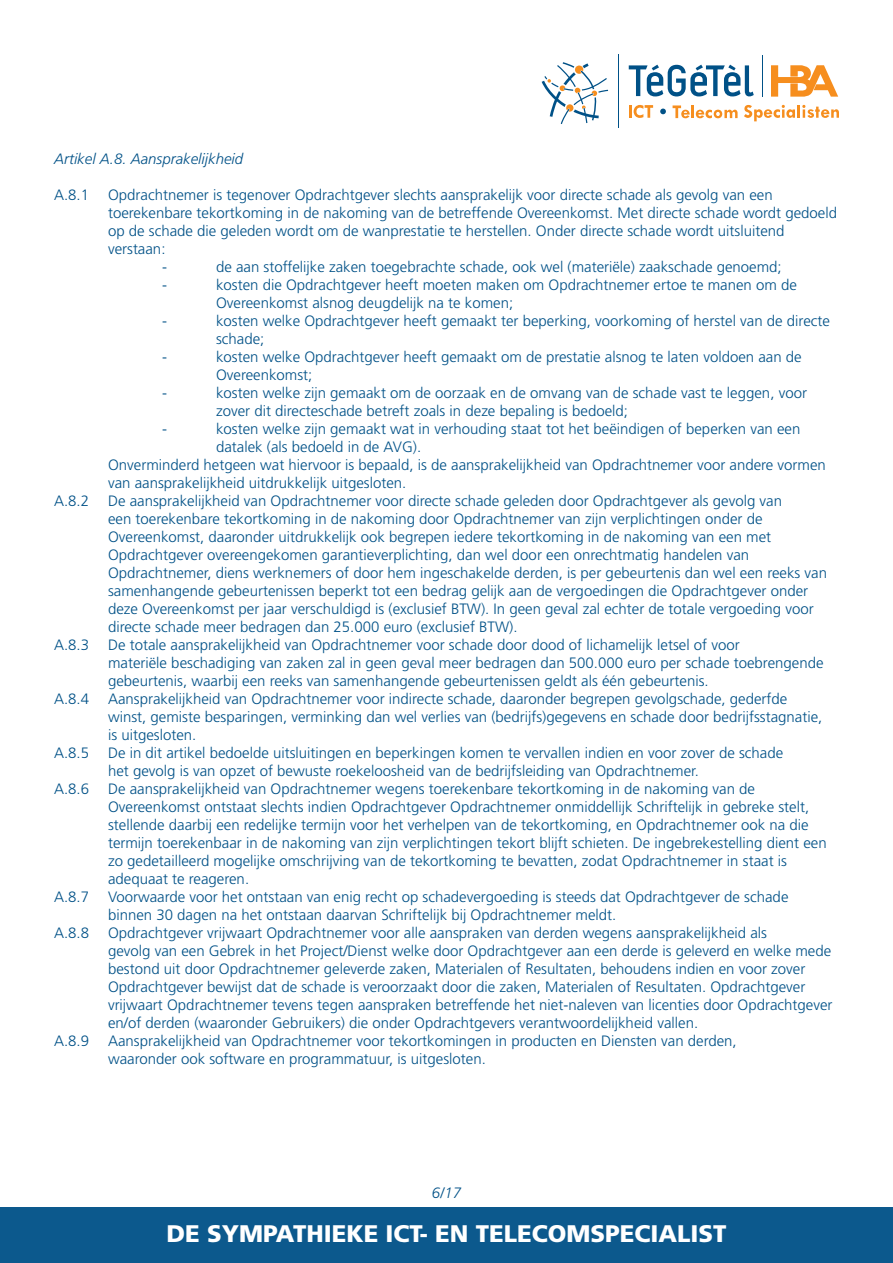
<style>
.page{position:relative;width:893px;height:1263px;background:#fff}
.page>*{position:absolute;margin:0;border:0;box-sizing:border-box;transform-origin:0 0}
.t1{font:900 24px "Frutiger LT Std";color:#fff}
.t2{font:300 15px/18px "Frutiger LT Std";color:#005187}
.t3{font:italic 300 15px "Frutiger LT Std";color:#005187}
</style>
<div class="page">
<div style="left:0;top:1208px;width:893px;height:55px;background:#0c598d"></div>
<svg style="left:629px;top:65px;width:125px;height:31px"></svg>
<svg style="left:542px;top:62px;width:66px;height:62px"></svg>
<svg style="left:771px;top:65px;width:67px;height:32px"></svg>
<svg style="left:673px;top:105px;width:65px;height:13px"></svg>
<svg style="left:660px;top:109px;width:6px;height:5px"></svg>
<svg style="left:629px;top:105px;width:24px;height:13px"></svg>
<svg style="left:744px;top:105px;width:95px;height:16px"></svg>
<hr style="left:618px;top:54px;width:1px;height:73px;background:#005187">
<hr style="left:762px;top:55px;width:1px;height:41px;background:#005187">
<p class="t3" style="left:54px;top:151px;width:191px">Artikel A.8. Aansprakelijkheid</p>
<p class="t2" style="left:54px;top:186px;width:37px">A.8.1</p>
<p class="t2" style="left:108px;top:186px;width:666px">Opdrachtnemer is tegenover Opdrachtgever slechts aansprakelijk voor directe schade als gevolg van een</p>
<p class="t2" style="left:108px;top:204px;width:731px">toerekenbare tekortkoming in de nakoming van de betreffende Overeenkomst. Met directe schade wordt gedoeld</p>
<p class="t2" style="left:108px;top:222px;width:678px">op de schade die geleden wordt om de wanprestatie te herstellen. Onder directe schade wordt uitsluitend</p>
<p class="t2" style="left:108px;top:240px;width:59px">verstaan:</p>
<p class="t2" style="left:162px;top:258px;width:6px">-</p>
<p class="t2" style="left:216px;top:258px;width:567px">de aan stoffelijke zaken toegebrachte schade, ook wel (materiële) zaakschade genoemd;</p>
<p class="t2" style="left:162px;top:276px;width:6px">-</p>
<p class="t2" style="left:216px;top:276px;width:582px">kosten die Opdrachtgever heeft moeten maken om Opdrachtnemer ertoe te manen om de<br>Overeenkomst alsnog deugdelijk na te komen;</p>
<p class="t2" style="left:162px;top:312px;width:6px">-</p>
<p class="t2" style="left:216px;top:312px;width:615px">kosten welke Opdrachtgever heeft gemaakt ter beperking, voorkoming of herstel van de directe schade;</p>
<p class="t2" style="left:162px;top:348px;width:6px">-</p>
<p class="t2" style="left:216px;top:348px;width:587px">kosten welke Opdrachtgever heeft gemaakt om de prestatie alsnog te laten voldoen aan de<br>Overeenkomst;</p>
<p class="t2" style="left:162px;top:384px;width:6px">-</p>
<p class="t2" style="left:216px;top:384px;width:592px">kosten welke zijn gemaakt om de oorzaak en de omvang van de schade vast te leggen, voor zover dit directeschade betreft zoals in deze bepaling is bedoeld;</p>
<p class="t2" style="left:162px;top:420px;width:6px">-</p>
<p class="t2" style="left:216px;top:420px;width:586px">kosten welke zijn gemaakt wat in verhouding staat tot het beëindigen of beperken van een</p>
<p class="t2" style="left:216px;top:438px;width:207px">datalek (als bedoeld in de AVG).</p>
<p class="t2" style="left:108px;top:456px;width:719px">Onverminderd hetgeen wat hiervoor is bepaald, is de aansprakelijkheid van Opdrachtnemer voor andere vormen</p>
<p class="t2" style="left:108px;top:474px;width:300px">van aansprakelijkheid uitdrukkelijk uitgesloten.</p>
<p class="t2" style="left:54px;top:492px;width:37px">A.8.2</p>
<p class="t2" style="left:108px;top:492px;width:721px">De aansprakelijkheid van Opdrachtnemer voor directe schade geleden door Opdrachtgever als gevolg van<br>een toerekenbare tekortkoming in de nakoming door Opdrachtnemer van zijn verplichtingen onder de Overeenkomst, daaronder uitdrukkelijk ook begrepen iedere tekortkoming in de nakoming van een met Opdrachtgever overeengekomen garantieverplichting, dan wel door een onrechtmatig handelen van Opdrachtnemer, diens werknemers of door hem ingeschakelde derden, is per gebeurtenis dan wel een reeks van samenhangende gebeurtenissen beperkt tot een bedrag gelijk aan de vergoedingen die Opdrachtgever onder deze Overeenkomst per jaar verschuldigd is (exclusief BTW). In geen geval zal echter de totale vergoeding voor directe schade meer bedragen dan 25.000 euro (exclusief BTW).</p>
<p class="t2" style="left:54px;top:636px;width:37px">A.8.3</p>
<p class="t2" style="left:108px;top:636px;width:717px">De totale aansprakelijkheid van Opdrachtnemer voor schade door dood of lichamelijk letsel of voor<br>materiële beschadiging van zaken zal in geen geval meer bedragen dan 500.000 euro per schade toebrengende gebeurtenis, waarbij een reeks van samenhangende gebeurtenissen geldt als één gebeurtenis.</p>
<p class="t2" style="left:54px;top:690px;width:37px">A.8.4</p>
<p class="t2" style="left:108px;top:690px;width:716px">Aansprakelijkheid van Opdrachtnemer voor indirecte schade, daaronder begrepen gevolgschade, gederfde winst, gemiste besparingen, verminking dan wel verlies van (bedrijfs)gegevens en schade door bedrijfsstagnatie, is uitgesloten.</p>
<p class="t2" style="left:54px;top:744px;width:37px">A.8.5</p>
<p class="t2" style="left:108px;top:744px;width:677px">De in dit artikel bedoelde uitsluitingen en beperkingen komen te vervallen indien en voor zover de schade het gevolg is van opzet of bewuste roekeloosheid van de bedrijfsleiding van Opdrachtnemer.</p>
<p class="t2" style="left:54px;top:780px;width:37px">A.8.6</p>
<p class="t2" style="left:108px;top:780px;width:720px">De aansprakelijkheid van Opdrachtnemer wegens toerekenbare tekortkoming in de nakoming van de Overeenkomst ontstaat slechts indien Opdrachtgever Opdrachtnemer onmiddellijk Schriftelijk in gebreke stelt, stellende daarbij een redelijke termijn voor het verhelpen van de tekortkoming, en Opdrachtnemer ook na die termijn toerekenbaar in de nakoming van zijn verplichtingen tekort blijft schieten. De ingebrekestelling dient een zo gedetailleerd mogelijke omschrijving van de tekortkoming te bevatten, zodat Opdrachtnemer in staat is adequaat te reageren.</p>
<p class="t2" style="left:54px;top:888px;width:37px">A.8.7</p>
<p class="t2" style="left:108px;top:888px;width:682px">Voorwaarde voor het ontstaan van enig recht op schadevergoeding is steeds dat Opdrachtgever de schade binnen 30 dagen na het ontstaan daarvan Schriftelijk bij Opdrachtnemer meldt.</p>
<p class="t2" style="left:54px;top:924px;width:37px">A.8.8</p>
<p class="t2" style="left:108px;top:924px;width:726px">Opdrachtgever vrijwaart Opdrachtnemer voor alle aanspraken van derden wegens aansprakelijkheid als<br>gevolg van een Gebrek in het Project/Dienst welke door Opdrachtgever aan een derde is geleverd en welke mede bestond uit door Opdrachtnemer geleverde zaken, Materialen of Resultaten, behoudens indien en voor zover Opdrachtgever bewijst dat de schade is veroorzaakt door die zaken, Materialen of Resultaten. Opdrachtgever vrijwaart Opdrachtnemer tevens tegen aanspraken betreffende het niet-naleven van licenties door Opdrachtgever en/of derden (waaronder Gebruikers) die onder Opdrachtgevers verantwoordelijkheid vallen.</p>
<p class="t2" style="left:54px;top:1032px;width:37px">A.8.9</p>
<p class="t2" style="left:108px;top:1032px;width:630px">Aansprakelijkheid van Opdrachtnemer voor tekortkomingen in producten en Diensten van derden, waaronder ook software en programmatuur, is uitgesloten.</p>
<p class="t3" style="left:432px;top:1184px;width:31px">6/17</p>
<h1 class="t1" style="left:167px;top:1219px;width:561px">DE SYMPATHIEKE ICT- EN TELECOMSPECIALIST</h1>
</div>
